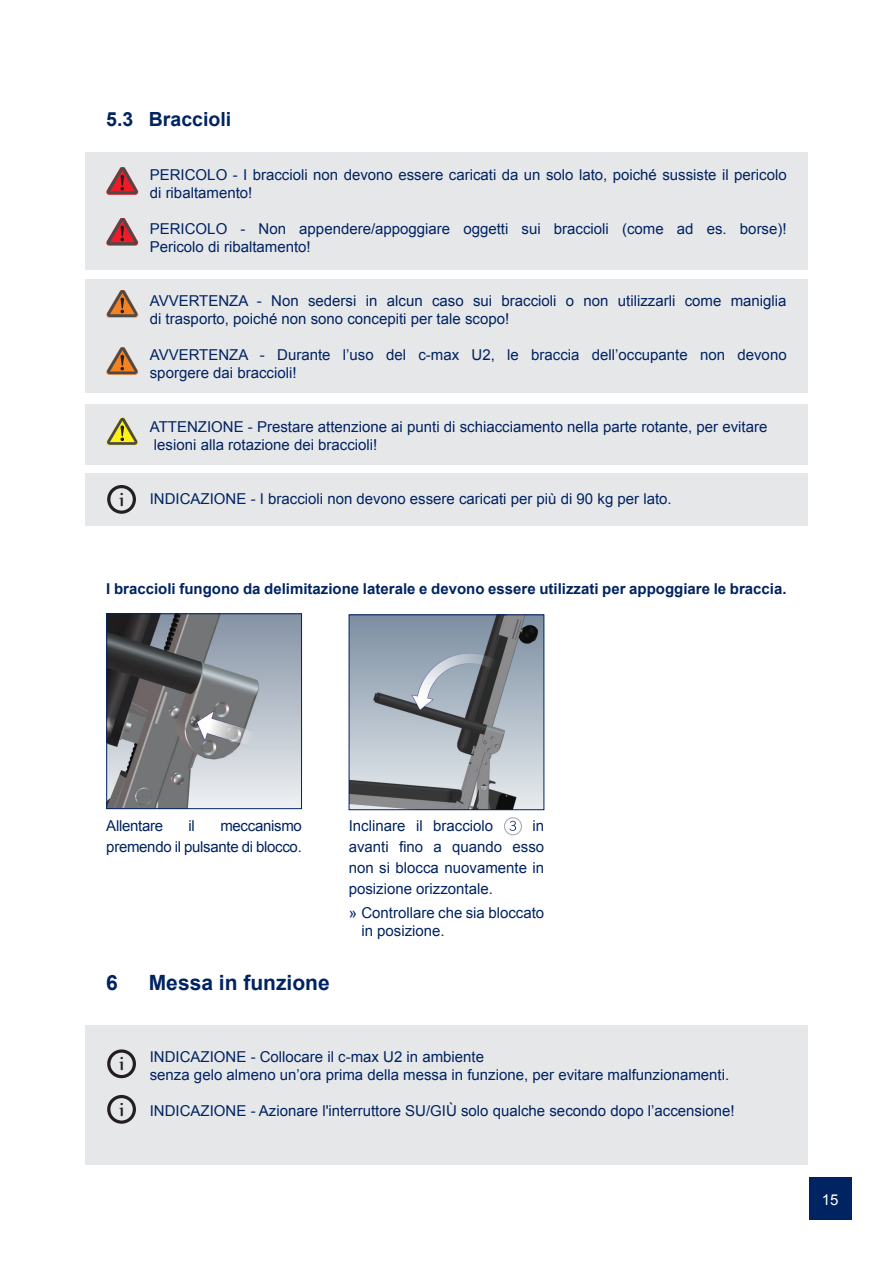
<style>
.page{position:relative;width:893px;height:1263px;background:#fff}
.page>*{position:absolute;margin:0;border:0;box-sizing:border-box;transform-origin:0 0}
.t1{font:700 21px "Arial";color:#002361}
.t2{font:700 19.5px "Arial";color:#002361}
.t3{font:15px/18px "Arial";color:#002361}
.t4{font:700 15px "Arial";color:#002361}
.t5{font:15px/21px "Arial";letter-spacing:-.02em;color:#002361;text-align:right}
.t6{font:15px "Arial";color:#fff}
.s1{font-family:"Nyala";font-size:23.25px;color:#231f20}
</style>
<div class="page">
<div style="left:85px;top:1025px;width:723px;height:139px;background:#e6e7e9"></div>
<div style="left:85px;top:153px;width:723px;height:117px;background:#e6e7e9"></div>
<div style="left:85px;top:473px;width:723px;height:53px;background:#e6e7e9"></div>
<div style="left:85px;top:280px;width:723px;height:113px;background:#e6e7e9"></div>
<div style="left:85px;top:405px;width:723px;height:60px;background:#e6e7e9"></div>
<div style="left:809px;top:1177px;width:42px;height:42px;background:#002361"></div>
<div style="left:107px;top:1049px;width:29px;height:29px;border:3px solid #231f20;border-radius:50%"></div>
<div style="left:107px;top:1095px;width:29px;height:29px;border:3px solid #231f20;border-radius:50%"></div>
<svg style="left:106px;top:167px;width:32px;height:28px"></svg>
<svg style="left:106px;top:218px;width:32px;height:28px"></svg>
<svg style="left:106px;top:290px;width:32px;height:28px"></svg>
<svg style="left:106px;top:347px;width:32px;height:28px"></svg>
<svg style="left:106px;top:417px;width:32px;height:28px"></svg>
<div style="left:107px;top:485px;width:29px;height:29px;border:3px solid #231f20;border-radius:50%"></div>
<img style="left:108px;top:615px;width:192px;height:192px">
<div style="left:106px;top:613px;width:196px;height:196px;border:1px solid #002361"></div>
<img style="left:351px;top:616px;width:191px;height:192px">
<div style="left:349px;top:614px;width:195px;height:196px;border:1px solid #002361"></div>
<div style="left:504px;top:817px;width:18px;height:18px;border:1px solid #a8a9ad;border-radius:50%"></div>
<svg style="left:509px;top:821px;width:7px;height:10px"></svg>
<h2 class="t2" style="left:106px;top:106px;width:126px">5.3 Braccioli</h2>
<p class="t3" style="left:150px;top:166px;width:638px">PERICOLO - I braccioli non devono essere caricati da un solo lato, poiché sussiste il pericolo di ribaltamento!</p>
<p class="t3" style="left:150px;top:220px;width:638px">PERICOLO - Non appendere/appoggiare oggetti sui braccioli (come ad es. borse)!<br>Pericolo di ribaltamento!</p>
<p class="t3" style="left:150px;top:292px;width:638px">AVVERTENZA - Non sedersi in alcun caso sui braccioli o non utilizzarli come maniglia di trasporto, poiché non sono concepiti per tale scopo!</p>
<p class="t3" style="left:150px;top:346px;width:638px">AVVERTENZA - Durante l’uso del c-max U2, le braccia dell’occupante non devono sporgere dai braccioli!</p>
<p class="t3" style="left:150px;top:418px;width:619px">ATTENZIONE - Prestare attenzione ai punti di schiacciamento nella parte rotante, per evitare lesioni alla rotazione dei braccioli!</p>
<p class="t3" style="left:119px;top:490px;width:554px"><span class="s1">i</span> INDICAZIONE - I braccioli non devono essere caricati per più di 90 kg per lato.</p>
<p class="t4" style="left:106px;top:579px;width:682px">I braccioli fungono da delimitazione laterale e devono essere utilizzati per appoggiare le braccia.</p>
<p class="t5" style="left:106px;top:815px;width:58px">Allentare</p>
<p class="t3" style="left:189px;top:817px;width:8px">il</p>
<p class="t5" style="left:106px;top:815px;width:197px">meccanismo<br>premendo il pulsante di blocco.</p>
<p class="t3" style="left:349px;top:817px;width:146px">Inclinare il bracciolo</p>
<p class="t3" style="left:349px;top:815px;width:197px;line-height:21px;text-align:justify;text-indent:184px">in avanti fino a quando esso non si blocca nuovamente in posizione orizzontale.</p>
<p class="t3" style="left:361px;top:904px;width:184px;text-indent:-13px">» Controllare che sia bloccato in posizione.</p>
<h1 class="t1" style="left:106px;top:969px;width:13px">6</h1>
<h1 class="t1" style="left:149px;top:969px;width:182px">Messa in funzione</h1>
<p class="t3" style="left:150px;top:1048px;width:581px;text-indent:-31px"><span class="s1">i</span> INDICAZIONE - Collocare il c-max U2 in ambiente<br>senza gelo almeno un’ora prima della messa in funzione, per evitare malfunzionamenti.</p>
<p class="t3" style="left:119px;top:1102px;width:617px"><span class="s1">i</span> INDICAZIONE - Azionare l'interruttore SU/GIÙ solo qualche secondo dopo l’accensione!</p>
<p class="t6" style="left:822px;top:1190px;width:18px">15</p>
</div>
